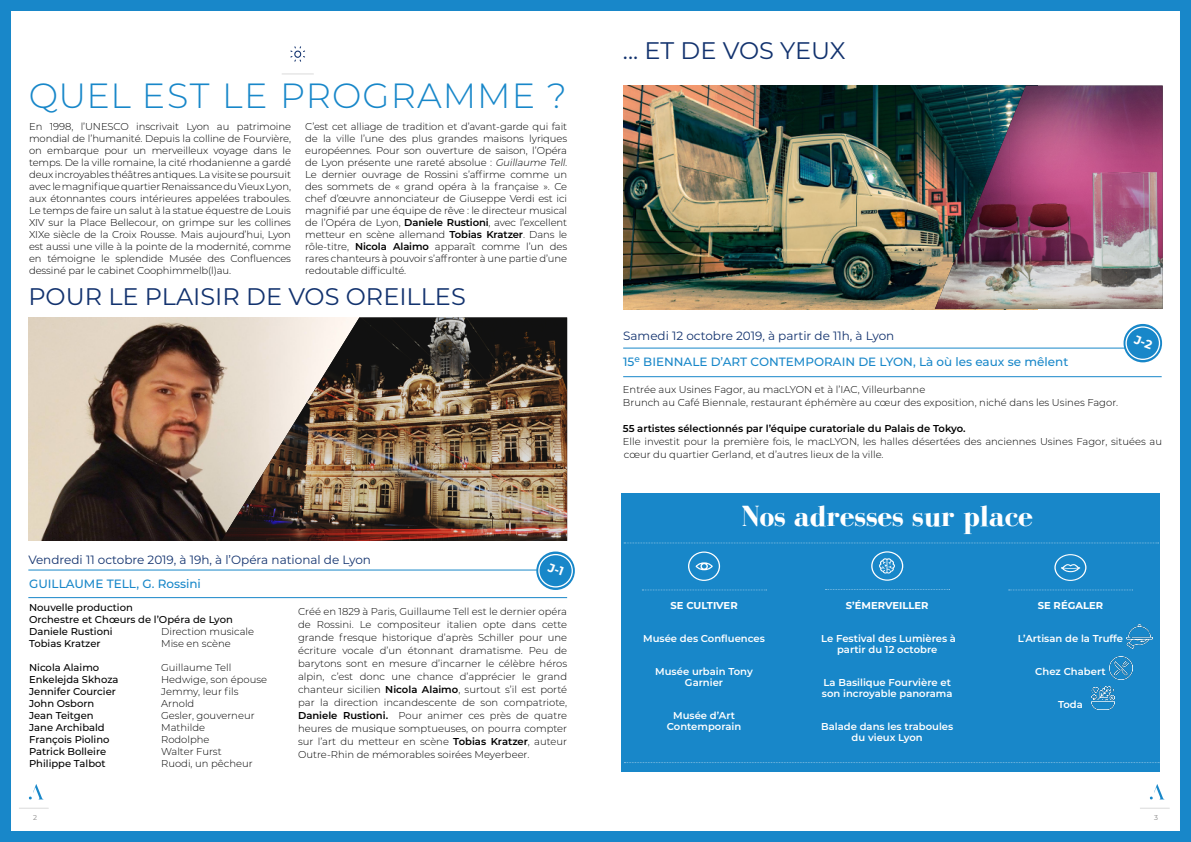
<style>
.page{position:relative;width:1191px;height:842px;background:#fff}
.page>*{position:absolute;margin:0;border:0;box-sizing:border-box;transform-origin:0 0}
.t1{font:300 35px "Montserrat";letter-spacing:.03em;color:#1887c9}
.t2{font:700 30px "Bodoni FLF";color:#fff}
.t3{font:24px "Montserrat";color:#12326e}
.t4{font:500 12px/26.1px "Montserrat";color:#1887c9}
.t5{font:12px "Montserrat";color:#12326e}
.t6{font:300 10px/12px "Montserrat";letter-spacing:-.01em;color:#000}
.t7{font:600 10px/11px "Montserrat";color:#fff;text-align:center}
.t8{font:500 10px/12px "Montserrat";color:#000}
.t9{font:600 10px "Montserrat";color:#000}
.t10{font:700 10px "Montserrat";color:#fff}
.t11{font:7px "Montserrat";color:#878787}
.s1{font-style:italic}
.s2{font-weight:600}
.s3{font-weight:400;color:#12326e}
</style>
<div class="page">
<svg style="left:1149px;top:784px;width:15px;height:16px"></svg>
<svg style="left:29px;top:784px;width:14px;height:16px"></svg>
<svg style="left:1140px;top:808px;width:29px;height:1px"></svg>
<hr style="left:19px;top:808px;width:30px;height:1px;background:#dadada">
<div style="left:0;top:0;width:1191px;height:842px;border:11px solid #1887c9"></div>
<svg style="left:290px;top:46px;width:15px;height:16px"></svg>
<hr style="left:282px;top:74px;width:32px;height:1px;background:#dadada">
<div style="left:621px;top:493px;width:539px;height:278px;background:#1887c9"></div>
<svg style="left:624px;top:543px;width:534px;height:1px"></svg>
<svg style="left:642px;top:590px;width:125px;height:1px"></svg>
<svg style="left:825px;top:589px;width:125px;height:1px"></svg>
<svg style="left:1008px;top:590px;width:125px;height:1px"></svg>
<svg style="left:624px;top:762px;width:536px;height:1px"></svg>
<svg style="left:688px;top:551px;width:32px;height:30px"></svg>
<svg style="left:871px;top:551px;width:32px;height:30px"></svg>
<svg style="left:1054px;top:554px;width:32px;height:27px"></svg>
<hr style="left:28px;top:570px;width:539px;height:1px;background:#1887c9">
<hr style="left:28px;top:597px;width:539px;height:1px;background:#1887c9">
<hr style="left:623px;top:348px;width:538px;height:1px;background:#1887c9">
<hr style="left:623px;top:376px;width:538px;height:1px;background:#1887c9">
<div style="left:541px;top:557px;width:28px;height:28px;background:#1887c9;border-radius:50%"></div>
<div style="left:536px;top:551px;width:39px;height:39px;border:10px solid #1887c9;border-radius:50%"></div>
<div style="left:538px;top:554px;width:35px;height:33px;border:1px solid #fff;border-radius:50%"></div>
<img style="left:28px;top:317px;width:193px;height:224px">
<img style="left:221px;top:317px;width:346px;height:224px">
<div style="left:1128px;top:329px;width:28px;height:28px;background:#1887c9;border-radius:50%"></div>
<div style="left:1123px;top:324px;width:39px;height:38px;border:10px solid #1887c9;border-radius:50%"></div>
<div style="left:1125px;top:326px;width:35px;height:34px;border:1px solid #fff;border-radius:50%"></div>
<img style="left:624px;top:86px;width:310px;height:223px">
<img style="left:934px;top:86px;width:228px;height:223px">
<img style="left:1091px;top:687px;width:23px;height:23px">
<img style="left:1126px;top:624px;width:26px;height:25px">
<img style="left:1109px;top:656px;width:23px;height:24px">
<svg style="left:1133px;top:335px;width:20px;height:14px"></svg>
<h1 class="t1" style="left:29px;top:72px;width:539px">QUEL EST LE PROGRAMME ?</h1>
<p class="t6" style="left:29px;top:121px;width:263px;text-align:justify">En 1998, l’UNESCO inscrivait Lyon au patrimoine mondial de l’humanité. Depuis la colline de Fourvière, on embarque pour un merveilleux voyage dans le temps. De la ville romaine, la cité rhodanienne a gardé deux incroyables théâtres antiques. La visite se poursuit avec le magnifique quartier Renaissance du Vieux Lyon, aux étonnantes cours intérieures appelées traboules.<br>Le temps de faire un salut à la statue équestre de Louis XIV sur la Place Bellecour, on grimpe sur les collines XIXe siècle de la Croix Rousse. Mais aujourd’hui, Lyon est aussi une ville à la pointe de la modernité, comme en témoigne le splendide Musée des Confluences dessiné par le cabinet Coophimmelb(l)au.</p>
<p class="t6" style="left:305px;top:121px;width:266px">C’est cet alliage de tradition et d’avant-garde qui fait de la ville l’une des plus grandes maisons lyriques européennes. Pour son ouverture de saison, l’Opéra de Lyon présente une rareté absolue : <span class="s1">Guillaume Tell.<br></span>Le dernier ouvrage de Rossini s’affirme comme un des sommets de « grand opéra à la française ». Ce chef d’œuvre annonciateur de Giuseppe Verdi est ici magnifié par une équipe de rêve : le directeur musical de l’Opéra de Lyon, <span class="s2">Daniele Rustioni</span>, avec l’excellent metteur en scène allemand <span class="s2">Tobias Kratzer</span>. Dans le rôle-titre, <span class="s2">Nicola Alaimo</span> apparaît comme l’un des rares chanteurs à pouvoir s’affronter à une partie d’une redoutable difficulté.</p>
<h3 class="t3" style="left:28px;top:280px;width:439px">POUR LE PLAISIR DE VOS OREILLES</h3>
<p class="t5" style="left:28px;top:552px;width:344px">Vendredi 11 octobre 2019, à 19h, à l’Opéra national de Lyon</p>
<p class="t4" style="left:29px;top:570px;width:173px">GUILLAUME TELL, G. Rossini</p>
<p class="t8" style="left:29px;top:601px;width:205px">Nouvelle production<br>Orchestre et Chœurs de l’Opéra de Lyon<br>Daniele Rustioni</p>
<p class="t6" style="left:298px;top:605px;width:270px;line-height:13px;text-align:justify">Créé en 1829 à Paris, Guillaume Tell est le dernier opéra de Rossini. Le compositeur italien opte dans cette grande fresque historique d’après Schiller pour une écriture vocale d’un étonnant dramatisme. Peu de barytons sont en mesure d’incarner le célèbre héros alpin, c’est donc une chance d’apprécier le grand chanteur sicilien <span class="s2">Nicola Alaimo</span>, surtout s’il est porté par la direction incandescente de son compatriote, <span class="s2">Daniele Rustioni.</span> Pour animer ces près de quatre heures de musique somptueuses, on pourra compter sur l’art du metteur en scène <span class="s2">Tobias Kratzer</span>, auteur Outre-Rhin de mémorables soirées Meyerbeer.</p>
<p class="t6" style="left:161px;top:625px;width:95px">Direction musicale</p>
<p class="t8" style="left:29px;top:637px;width:73px">Tobias Kratzer</p>
<p class="t6" style="left:161px;top:637px;width:71px">Mise en scène</p>
<p class="t8" style="left:29px;top:661px;width:72px">Nicola Alaimo</p>
<p class="t6" style="left:161px;top:661px;width:72px">Guillaume Tell</p>
<p class="t8" style="left:29px;top:673px;width:91px">Enkelejda Skhoza</p>
<p class="t6" style="left:161px;top:673px;width:108px">Hedwige, son épouse</p>
<p class="t8" style="left:29px;top:685px;width:88px">Jennifer Courcier</p>
<p class="t6" style="left:161px;top:685px;width:79px">Jemmy, leur fils</p>
<p class="t8" style="left:29px;top:697px;width:67px">John Osborn</p>
<p class="t6" style="left:161px;top:697px;width:35px">Arnold</p>
<p class="t8" style="left:29px;top:709px;width:66px">Jean Teitgen</p>
<p class="t6" style="left:161px;top:709px;width:95px">Gesler, gouverneur</p>
<p class="t8" style="left:29px;top:721px;width:77px">Jane Archibald</p>
<p class="t6" style="left:161px;top:721px;width:46px">Mathilde</p>
<p class="t8" style="left:29px;top:733px;width:82px">François Piolino</p>
<p class="t6" style="left:161px;top:733px;width:50px">Rodolphe</p>
<p class="t8" style="left:29px;top:745px;width:79px">Patrick Bolleire</p>
<p class="t6" style="left:161px;top:745px;width:62px">Walter Furst</p>
<p class="t8" style="left:29px;top:757px;width:78px">Philippe Talbot</p>
<p class="t6" style="left:161px;top:757px;width:93px">Ruodi, un pêcheur</p>
<h3 class="t3" style="left:623px;top:34px;width:224px">... ET DE VOS YEUX</h3>
<p class="t4" style="left:623px;top:322px;width:446px"><span class="s3">Samedi 12 octobre 2019, à partir de 11h, à Lyon<br></span>15<sup>e</sup> BIENNALE D’ART CONTEMPORAIN DE LYON, Là où les eaux se mêlent</p>
<p class="t6" style="left:623px;top:382px;width:497px;line-height:13px">Entrée aux Usines Fagor, au macLYON et à l’IAC, Villeurbanne<br>Brunch au Café Biennale, restaurant éphémère au cœur des exposition, niché dans les Usines Fagor.</p>
<p class="t9" style="left:623px;top:421px;width:344px">55 artistes sélectionnés par l’équipe curatoriale du Palais de Tokyo.</p>
<p class="t6" style="left:623px;top:434px;width:541px;line-height:13px">Elle investit pour la première fois, le macLYON, les halles désertées des anciennes Usines Fagor, situées au cœur du quartier Gerland, et d’autres lieux de la ville.</p>
<h2 class="t2" style="left:741px;top:499px;width:293px">Nos adresses sur place</h2>
<p class="t10" style="left:670px;top:598px;width:69px">SE CULTIVER</p>
<p class="t7" style="left:643px;top:632px;width:123px">Musée des Confluences</p>
<p class="t7" style="left:655px;top:665px;width:99px">Musée urbain Tony<br>Garnier</p>
<p class="t7" style="left:667px;top:709px;width:76px">Musée d’Art<br>Contemporain</p>
<p class="t10" style="left:846px;top:598px;width:84px">S’ÉMERVEILLER</p>
<p class="t7" style="left:821px;top:632px;width:136px">Le Festival des Lumières à partir du 12 octobre</p>
<p class="t7" style="left:822px;top:676px;width:132px;text-align:left">La Basilique Fourvière et son incroyable panorama</p>
<p class="t7" style="left:821px;top:720px;width:134px">Balade dans les traboules du vieux Lyon</p>
<p class="t10" style="left:1037px;top:598px;width:67px">SE RÉGALER</p>
<p class="t7" style="left:1017px;top:632px;width:107px">L’Artisan de la Truffe</p>
<p class="t7" style="left:1035px;top:665px;width:72px">Chez Chabert</p>
<p class="t7" style="left:1058px;top:698px;width:26px">Toda</p>
<p class="t11" style="left:33px;top:812px;width:5px">2</p>
<p class="t11" style="left:1154px;top:812px;width:5px">3</p>
</div>
